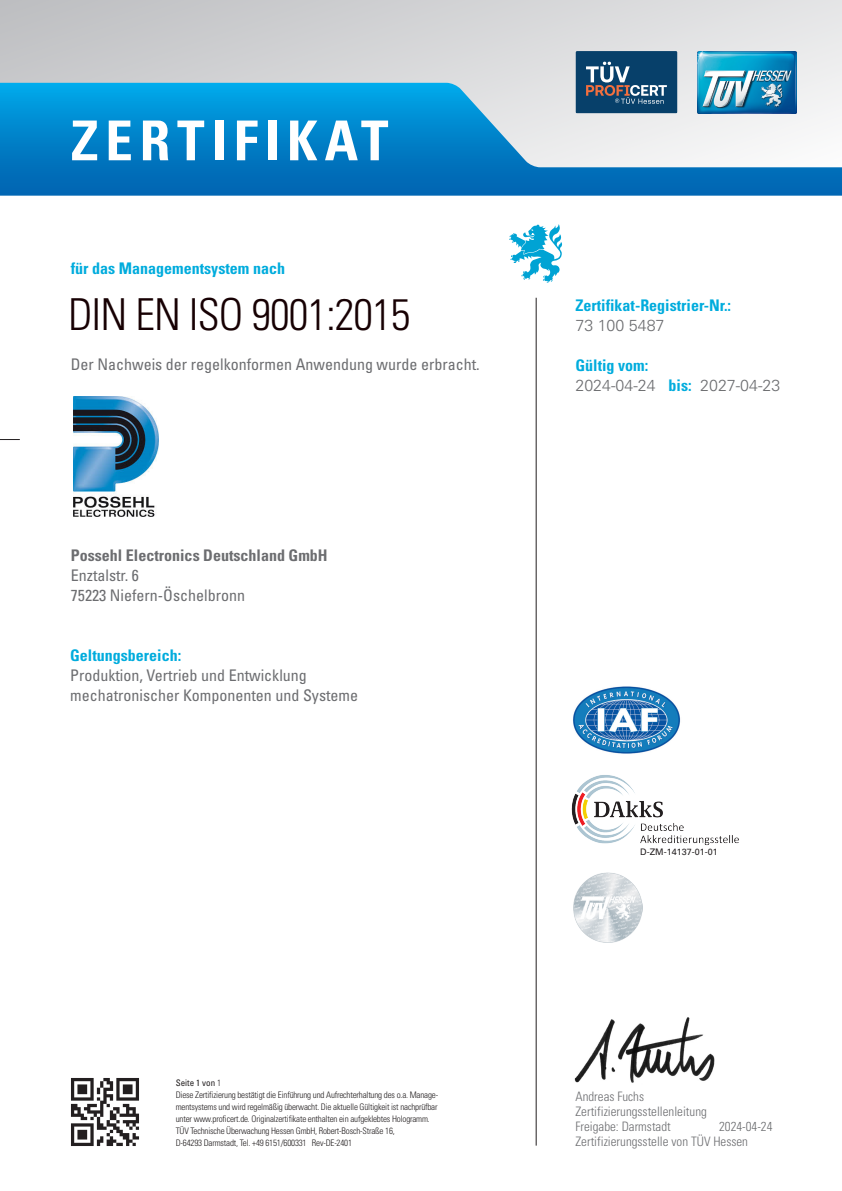
<style>
.page{position:relative;width:842px;height:1191px;background:#fff}
.page>*{position:absolute;margin:0;border:0;box-sizing:border-box;transform-origin:0 0}
.t1{font:700 condensed 55px "Univers";letter-spacing:.125em;color:#fff}
.t2{font:300 condensed 44px "Univers";letter-spacing:-.02em;color:#170003}
.Body_16_cond{font:condensed 16px/20px "Univers";color:#6c6d70}
.Heads_16_cond_bold_blau{font:700 condensed 16px "Univers";color:#00acdd}
.Daten{font:700 condensed 16px "Univers";color:#00acdd}
.Heads_16_cond_bold_blau-2{font:700 condensed 16px "Univers";color:#6c6d70}
.t3{font:300 16px "Univers";color:#6c6d70}
.Body_14_cond{font:300 condensed 13px/15.1px "Univers";color:#6c6d70}
.Kleintext_9{font:300 condensed 9px/12px "Univers";letter-spacing:-.02em;color:#231f20}
.t4{font:9px "Univers";color:#231f20}
.Kleintext_9-2{font:condensed 9px "Univers";color:#231f20}
.s1{font-weight:300}
</style>
<div class="page">
<div style="left:0;top:0;width:842px;height:170px;background:linear-gradient(to right,#c0c2c6,#e9e9ea)"></div>
<hr style="left:536px;top:298px;width:1px;height:847px;background:#231f20">
<svg style="left:0;top:83px;width:842px;height:113px;background:#3f9cd1"></svg>
<svg style="left:509px;top:224px;width:53px;height:59px"></svg>
<img style="left:697px;top:51px;width:100px;height:62px">
<svg style="left:575px;top:51px;width:102px;height:62px;background:#285477"></svg>
<svg style="left:0;top:439px;width:20px;height:1px"></svg>
<img style="left:572px;top:775px;width:167px;height:70px">
<img style="left:573px;top:686px;width:108px;height:68px">
<img style="left:573px;top:872px;width:70px;height:70px">
<img style="left:71px;top:1078px;width:68px;height:68px">
<img style="left:574px;top:1017px;width:141px;height:66px">
<img style="left:73px;top:396px;width:86px;height:120px">
<p class="t1" style="left:71px;top:107px;width:319px">ZERTIFIKAT</p>
<p class="Heads_16_cond_bold_blau" style="left:71px;top:258px;width:216px">für das Managementsystem nach</p>
<h2 class="t2" style="left:68px;top:288px;width:344px">DIN EN ISO 9001:2015</h2>
<p class="Body_16_cond" style="left:71px;top:354px;width:410px">Der Nachweis der regelkonformen Anwendung wurde erbracht.</p>
<p class="Heads_16_cond_bold_blau-2" style="left:71px;top:546px;width:258px">Possehl Electronics Deutschland GmbH</p>
<p class="Body_16_cond" style="left:71px;top:565px;width:176px">Enztalstr. 6<br>75223 Niefern-Öschelbronn</p>
<p class="Heads_16_cond_bold_blau" style="left:70px;top:645px;width:113px">Geltungsbereich:</p>
<p class="Body_16_cond" style="left:70px;top:665px;width:238px">Produktion, Vertrieb und Entwicklung</p>
<p class="Body_16_cond" style="left:70px;top:685px;width:289px">mechatronischer Komponenten und Systeme</p>
<p class="Kleintext_9-2" style="left:176px;top:1077px;width:47px">Seite 1 von <span class="s1">1</span></p>
<p class="Kleintext_9" style="left:176px;top:1089px;width:264px">Diese Zertifizierung bestätigt die Einführung und Aufrechterhaltung des o.a. Manage&shy;mentsystems und wird regelmäßig überwacht. Die aktuelle Gültigkeit ist nachprüfbar unter www.proficert.de. Originalzertifikate enthalten ein aufgeklebtes Hologramm.<br>TÜV Technische Überwachung Hessen GmbH, Robert-Bosch-Straße 16,</p>
<p class="Kleintext_9" style="left:176px;top:1137px;width:178px">D-64293 Darmstadt, Tel. +49 6151/600331 Rev-DE-2401</p>
<p class="Daten" style="left:575px;top:295px;width:157px">Zertifikat-Registrier-Nr.:</p>
<h3 class="t3" style="left:575px;top:315px;width:90px">73 100 5487</h3>
<p class="Daten" style="left:575px;top:355px;width:74px">Gültig vom:</p>
<p class="Daten" style="left:669px;top:375px;width:25px">bis:</p>
<h3 class="t3" style="left:575px;top:375px;width:82px">2024-04-24</h3>
<h3 class="t3" style="left:700px;top:375px;width:82px">2027-04-23</h3>
<p class="t4" style="left:640px;top:846px;width:79px">D-ZM-14137-01-01</p>
<h3 class="Body_14_cond" style="left:575px;top:1088px;width:133px">Andreas Fuchs<br>Zertifizierungsstellenleitung<br>Freigabe: Darmstadt</h3>
<p class="Body_14_cond" style="left:575px;top:1133px;width:174px">Zertifizierungsstelle von TÜV Hessen</p>
<h3 class="Body_14_cond" style="left:719px;top:1118px;width:55px">2024-04-24</h3>
</div>
